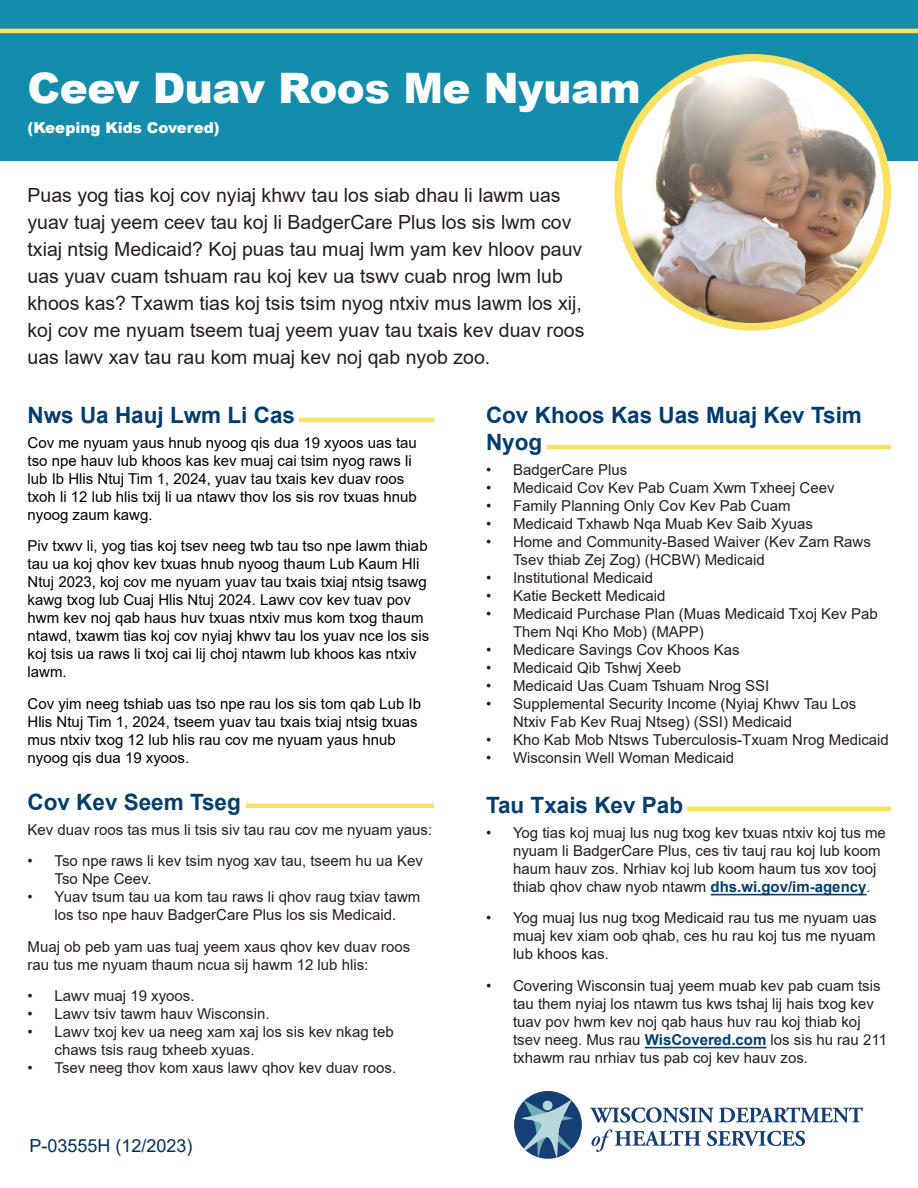
<style>
.page{position:relative;width:918px;height:1188px;background:#fff}
.page>*{position:absolute;margin:0;border:0;box-sizing:border-box;transform-origin:0 0}
.t1{font:900 42px "Arial";letter-spacing:-.01em;color:#fff}
.Heading_2{font:700 22.5px/27px "Arial";color:#003d6d}
.t2{font:19.5px/27px "Arial";color:#231f20}
.t3{font:18px "Arial";color:#003058}
.t4{font:15px/18px "Arial";color:#231f20}
.Heading_2-2{font:15px/18px "Arial";color:#000}
.t5{font:900 15px "Arial";color:#fff}
.s1{font-weight:700;color:#003d6d}
</style>
<div class="page">
<div style="left:0;top:0;width:918px;height:161px;background:#148dad"></div>
<svg style="left:590px;top:1107px;width:273px;height:16px"></svg>
<svg style="left:591px;top:1129px;width:110px;height:23px"></svg>
<svg style="left:707px;top:1131px;width:98px;height:15px"></svg>
<div style="left:514px;top:1091px;width:68px;height:68px;background:#163f75;border-radius:50%"></div>
<svg style="left:522px;top:1100px;width:51px;height:57px"></svg>
<div style="left:543px;top:1101px;width:9px;height:9px;background:#b7d7dc;border-radius:50%"></div>
<hr style="left:0;top:29px;width:918px;height:4px;background:#fae164">
<hr style="left:299px;top:418px;width:135px;height:4px;background:#fae164">
<img style="left:621px;top:76px;width:266px;height:248px">
<div style="left:614px;top:54px;width:277px;height:277px;border:8px solid #fae164;border-radius:50%"></div>
<hr style="left:547px;top:445px;width:344px;height:4px;background:#fae164">
<hr style="left:687px;top:807px;width:204px;height:4px;background:#fae164">
<hr style="left:246px;top:804px;width:188px;height:4px;background:#fae164">
<hr style="left:711px;top:894px;width:156px;height:1px;background:#003d6d">
<hr style="left:645px;top:1047px;width:121px;height:1px;background:#003d6d">
<p class="t1" style="left:28px;top:57px;width:615px">Ceev Duav Roos Me Nyuam</p>
<p class="t5" style="left:28px;top:116px;width:194px">(Keeping Kids Covered)</p>
<p class="t2" style="left:28px;top:181px;width:559px">Puas yog tias koj cov nyiaj khwv tau los siab dhau li lawm uas yuav tuaj yeem ceev tau koj li BadgerCare Plus los sis lwm cov txiaj ntsig Medicaid? Koj puas tau muaj lwm yam kev hloov pauv uas yuav cuam tshuam rau koj kev ua tswv cuab nrog lwm lub khoos kas? Txawm tias koj tsis tsim nyog ntxiv mus lawm los xij, koj cov me nyuam tseem tuaj yeem yuav tau txais kev duav roos uas lawv xav tau rau kom muaj kev noj qab nyob zoo.</p>
<p class="Heading_2" style="left:28px;top:402px;width:269px">Nws Ua Hauj Lwm Li Cas</p>
<p class="Heading_2-2" style="left:28px;top:434px;width:391px">Cov me nyuam yaus hnub nyoog qis dua 19 xyoos uas tau tso npe hauv lub khoos kas kev muaj cai tsim nyog raws li lub Ib Hlis Ntuj Tim 1, 2024, yuav tau txais kev duav roos txoh li 12 lub hlis txij li ua ntawv thov los sis rov txuas hnub nyoog zaum kawg.</p>
<p class="Heading_2-2" style="left:28px;top:537px;width:403px">Piv txwv li, yog tias koj tsev neeg twb tau tso npe lawm thiab tau ua koj qhov kev txuas hnub nyoog thaum Lub Kaum Hli Ntuj 2023, koj cov me nyuam yuav tau txais txiaj ntsig tsawg kawg txog lub Cuaj Hlis Ntuj 2024. Lawv cov kev tuav pov hwm kev noj qab haus huv txuas ntxiv mus kom txog thaum ntawd, txawm tias koj cov nyiaj khwv tau los yuav nce los sis koj tsis ua raws li txoj cai lij choj ntawm lub khoos kas ntxiv lawm.</p>
<p class="Heading_2-2" style="left:28px;top:695px;width:395px">Cov yim neeg tshiab uas tso npe rau los sis tom qab Lub Ib Hlis Ntuj Tim 1, 2024, tseem yuav tau txais txiaj ntsig txuas mus ntxiv txog 12 lub hlis rau cov me nyuam yaus hnub nyoog qis dua 19 xyoos.</p>
<p class="Heading_2" style="left:28px;top:789px;width:215px">Cov Kev Seem Tseg</p>
<p class="t4" style="left:28px;top:820px;width:406px">Kev duav roos tas mus li tsis siv tau rau cov me nyuam yaus:</p>
<p class="t4" style="left:55px;top:852px;width:370px;text-indent:-27px">• Tso npe raws li kev tsim nyog xav tau, tseem hu ua Kev<br>Tso Npe Ceev.</p>
<p class="t4" style="left:28px;top:888px;width:394px;text-align:center">• Yuav tsum tau ua kom tau raws li qhov raug txiav tawm los tso npe hauv BadgerCare Plus los sis Medicaid.</p>
<p class="t4" style="left:28px;top:937px;width:384px">Muaj ob peb yam uas tuaj yeem xaus qhov kev duav roos rau tus me nyuam thaum ncua sij hawm 12 lub hlis:</p>
<p class="t4" style="left:28px;top:987px;width:169px">• Lawv muaj 19 xyoos.</p>
<p class="t4" style="left:28px;top:1005px;width:244px">• Lawv tsiv tawm hauv Wisconsin.</p>
<p class="t4" style="left:55px;top:1023px;width:341px;text-indent:-27px">• Lawv txoj kev ua neeg xam xaj los sis kev nkag teb chaws tsis raug txheeb xyuas.</p>
<p class="t4" style="left:28px;top:1059px;width:370px">• Tsev neeg thov kom xaus lawv qhov kev duav roos.</p>
<p class="t3" style="left:29px;top:1133px;width:165px">P-03555H (12/2023)</p>
<p class="Heading_2" style="left:486px;top:402px;width:377px">Cov Khoos Kas Uas Muaj Kev Tsim<br>Nyog</p>
<p class="t4" style="left:486px;top:461px;width:143px">• BadgerCare Plus</p>
<p class="t4" style="left:486px;top:479px;width:350px">• Medicaid Cov Kev Pab Cuam Xwm Txheej Ceev</p>
<p class="t4" style="left:486px;top:497px;width:306px">• Family Planning Only Cov Kev Pab Cuam</p>
<p class="t4" style="left:486px;top:515px;width:328px">• Medicaid Txhawb Nqa Muab Kev Saib Xyuas</p>
<p class="t4" style="left:513px;top:533px;width:359px;text-indent:-27px">• Home and Community-Based Waiver (Kev Zam Raws<br>Tsev thiab Zej Zog) (HCBW) Medicaid</p>
<p class="t4" style="left:486px;top:569px;width:169px">• Institutional Medicaid</p>
<p class="t4" style="left:486px;top:587px;width:181px">• Katie Beckett Medicaid</p>
<p class="t4" style="left:513px;top:605px;width:366px;text-indent:-27px">• Medicaid Purchase Plan (Muas Medicaid Txoj Kev Pab<br>Them Nqi Kho Mob) (MAPP)</p>
<p class="t4" style="left:486px;top:641px;width:255px">• Medicare Savings Cov Khoos Kas</p>
<p class="t4" style="left:486px;top:659px;width:197px">• Medicaid Qib Tshwj Xeeb</p>
<p class="t4" style="left:486px;top:677px;width:285px">• Medicaid Uas Cuam Tshuam Nrog SSI</p>
<p class="t4" style="left:513px;top:695px;width:345px;text-indent:-27px">• Supplemental Security Income (Nyiaj Khwv Tau Los<br>Ntxiv Fab Kev Ruaj Ntseg) (SSI) Medicaid</p>
<p class="t4" style="left:486px;top:731px;width:404px">• Kho Kab Mob Ntsws Tuberculosis-Txuam Nrog Medicaid</p>
<p class="t4" style="left:486px;top:749px;width:250px">• Wisconsin Well Woman Medicaid</p>
<p class="Heading_2" style="left:486px;top:792px;width:199px">Tau Txais Kev Pab</p>
<p class="t4" style="left:513px;top:823px;width:374px;text-indent:-27px">• Yog tias koj muaj lus nug txog kev txuas ntxiv koj tus me nyuam li BadgerCare Plus, ces tiv tauj rau koj lub koom haum hauv zos. Nrhiav koj lub koom haum tus xov tooj thiab qhov chaw nyob ntawm <span class="s1">dhs.wi.gov/im-agency</span>.</p>
<p class="t4" style="left:513px;top:909px;width:365px;text-align:justify;text-indent:-27px">• Yog muaj lus nug txog Medicaid rau tus me nyuam uas muaj kev xiam oob qhab, ces hu rau koj tus me nyuam lub khoos kas.</p>
<p class="t4" style="left:513px;top:976px;width:376px;text-indent:-27px">• Covering Wisconsin tuaj yeem muab kev pab cuam tsis tau them nyiaj los ntawm tus kws tshaj lij hais txog kev tuav pov hwm kev noj qab haus huv rau koj thiab koj tsev neeg. Mus rau <span class="s1">WisCovered.com</span> los sis hu rau 211 txhawm rau nrhiav tus pab coj kev hauv zos.</p>
</div>
